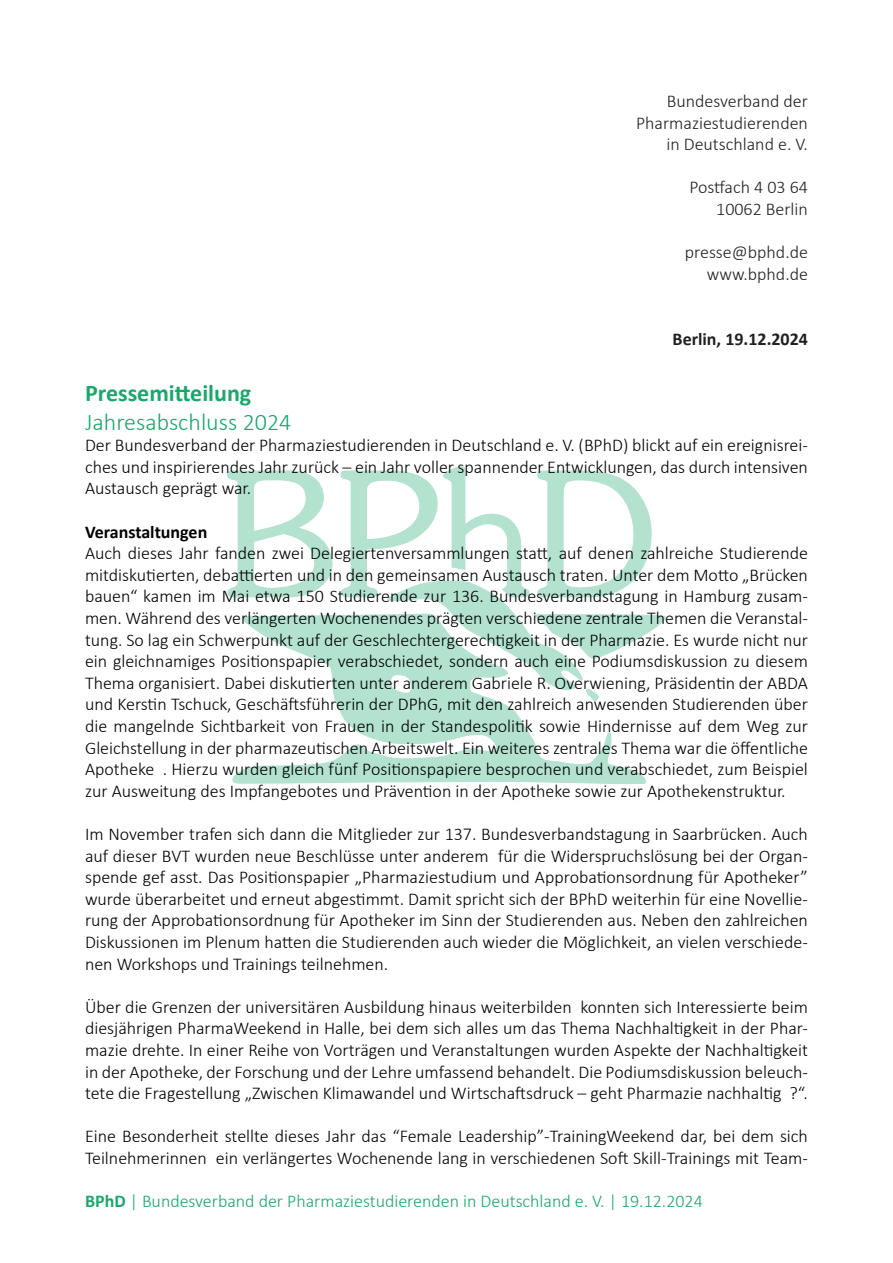
<style>
.page{position:relative;width:893px;height:1263px;background:#fff}
.page>*{position:absolute;margin:0;border:0;box-sizing:border-box;transform-origin:0 0}
.t1{font:300 24px "Calibri";color:#19a86b}
.t2{font:700 24px "Calibri";color:#19a86b}
.t3{font:300 18px/21.6px "Calibri";color:#000001;text-align:justify}
.t4{font:300 18px "Calibri";color:#231f20}
.t5{font:300 18px "Calibri";color:#19a86b}
.t6{font:700 18px "Calibri";color:#231f20}
.t7{font:700 18px "Calibri";color:#000001}
.s1{font-weight:700}
</style>
<div class="page">
<svg style="left:232px;top:614px;width:414px;height:170px"></svg>
<svg style="left:227px;top:466px;width:425px;height:132px"></svg>
<svg style="left:387px;top:579px;width:279px;height:122px"></svg>
<p class="t4" style="left:667px;top:90px;width:143px">Bundesverband der</p>
<p class="t4" style="left:636px;top:112px;width:173px">Pharmaziestudierenden</p>
<p class="t4" style="left:666px;top:133px;width:143px">in Deutschland e. V.</p>
<p class="t4" style="left:689px;top:176px;width:120px">Postfach 4 03 64</p>
<p class="t4" style="left:716px;top:198px;width:93px">10062 Berlin</p>
<p class="t4" style="left:685px;top:241px;width:125px">presse@bphd.de</p>
<p class="t4" style="left:707px;top:263px;width:103px">www.bphd.de</p>
<p class="t6" style="left:673px;top:326px;width:137px">Berlin, 19.12.2024</p>
<p class="t2" style="left:85px;top:376px;width:168px">Pressemitteilung</p>
<p class="t1" style="left:85px;top:407px;width:208px">Jahresabschluss 2024</p>
<p class="t3" style="left:85px;top:434px;width:724px">Der Bundesverband der Pharmaziestudierenden in Deutschland e. V. (BPhD) blickt auf ein ereignisrei&shy;ches und inspirierendes Jahr zurück – ein Jahr voller spannender Entwicklungen, das durch intensiven Austausch geprägt war.</p>
<p class="t7" style="left:85px;top:519px;width:124px">Veranstaltungen</p>
<p class="t3" style="left:85px;top:542px;width:724px">Auch dieses Jahr fanden zwei Delegiertenversammlungen statt, auf denen zahlreiche Studierende mitdiskutierten, debattierten und in den gemeinsamen Austausch traten. Unter dem Motto „Brücken bauen“ kamen im Mai etwa 150 Studierende zur 136. Bundesverbandstagung in Hamburg zusam&shy;men. Während des verlängerten Wochenendes prägten verschiedene zentrale Themen die Veranstal&shy;tung. So lag ein Schwerpunkt auf der Geschlechtergerechtigkeit in der Pharmazie. Es wurde nicht nur ein gleichnamiges Positionspapier verabschiedet, sondern auch eine Podiumsdiskussion zu diesem Thema organisiert. Dabei diskutierten unter anderem Gabriele R. Overwiening, Präsidentin der ABDA und Kerstin Tschuck, Geschäftsführerin der DPhG, mit den zahlreich anwesenden Studierenden über die mangelnde Sichtbarkeit von Frauen in der Standespolitik sowie Hindernisse auf dem Weg zur Gleichstellung in der pharmazeutischen Arbeitswelt. Ein weiteres zentrales Thema war die öffentliche Apotheke . Hierzu wurden gleich fünf Positionspapiere besprochen und verabschiedet, zum Beispiel zur Ausweitung des Impfangebotes und Prävention in der Apotheke sowie zur Apothekenstruktur.</p>
<p class="t3" style="left:85px;top:823px;width:724px">Im November trafen sich dann die Mitglieder zur 137. Bundesverbandstagung in Saarbrücken. Auch auf dieser BVT wurden neue Beschlüsse unter anderem für die Widerspruchslösung bei der Organ&shy;spende gef asst. Das Positionspapier „Pharmaziestudium und Approbationsordnung für Apotheker” wurde überarbeitet und erneut abgestimmt. Damit spricht sich der BPhD weiterhin für eine Novellie&shy;rung der Approbationsordnung für Apotheker im Sinn der Studierenden aus. Neben den zahlreichen Diskussionen im Plenum hatten die Studierenden auch wieder die Möglichkeit, an vielen verschiede&shy;nen Workshops und Trainings teilnehmen.</p>
<p class="t3" style="left:85px;top:996px;width:724px">Über die Grenzen der universitären Ausbildung hinaus weiterbilden konnten sich Interessierte beim diesjährigen PharmaWeekend in Halle, bei dem sich alles um das Thema Nachhaltigkeit in der Phar&shy;mazie drehte. In einer Reihe von Vorträgen und Veranstaltungen wurden Aspekte der Nachhaltigkeit in der Apotheke, der Forschung und der Lehre umfassend behandelt. Die Podiumsdiskussion beleuch&shy;tete die Fragestellung „Zwischen Klimawandel und Wirtschaftsdruck – geht Pharmazie nachhaltig ?“.</p>
<p class="t3" style="left:85px;top:1125px;width:724px">Eine Besonderheit stellte dieses Jahr das “Female Leadership”-TrainingWeekend dar, bei dem sich<br>Teilnehmerinnen ein verlängertes Wochenende lang in verschiedenen Soft Skill-Trainings mit Team-</p>
<p class="t5" style="left:85px;top:1190px;width:619px"><span class="s1">BPhD</span> | Bundesverband der Pharmaziestudierenden in Deutschland e. V. | 19.12.2024</p>
</div>
